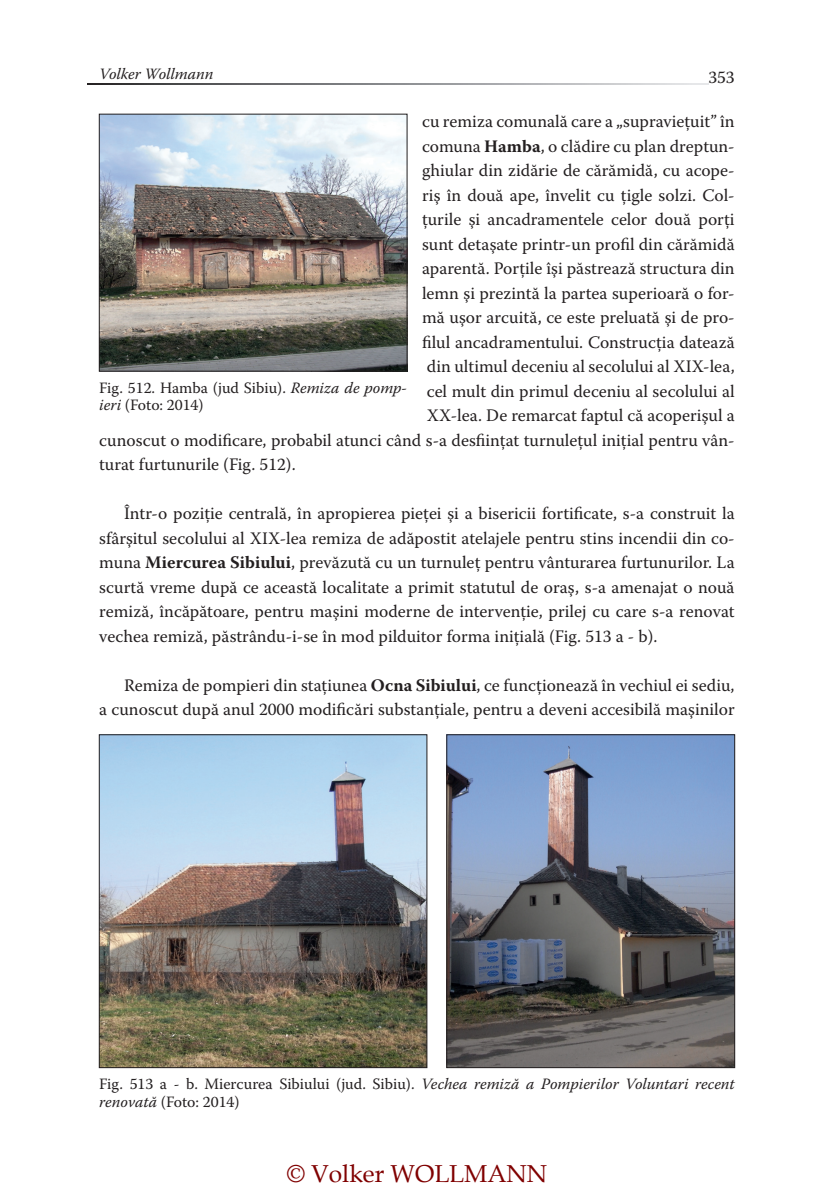
<style>
.page{position:relative;width:834px;height:1196px;background:#fff}
.page>*{position:absolute;margin:0;border:0;box-sizing:border-box;transform-origin:0 0}
.t1{font:24.5px "Book Antiqua";color:#800000}
.t2{font:17.5px/24.5px "Warnock Pro";color:#231f20;text-align:justify}
.t3{font:15.75px/17.5px "Warnock Pro";color:#231f20}
.t4{font:italic 15.75px "Warnock Pro";letter-spacing:-.005em;color:#231f20}
.s1{font-weight:700}
.s2{font-style:italic}
</style>
<div class="page">
<svg style="left:88px;top:83px;width:620px;height:1px"></svg>
<img style="left:101px;top:116px;width:304px;height:253px">
<div style="left:99px;top:114px;width:308px;height:257px;border:1px solid #231f20"></div>
<img style="left:101px;top:736px;width:324px;height:329px">
<div style="left:99px;top:734px;width:328px;height:333px;border:1px solid #231f20"></div>
<img style="left:448px;top:736px;width:284px;height:329px">
<div style="left:446px;top:734px;width:288px;height:333px;border:1px solid #231f20"></div>
<p class="t4" style="left:99px;top:64px;width:115px">Volker Wollmann</p>
<p class="t2" style="left:708px;top:64px;width:28px">353</p>
<p class="t2" style="left:422px;top:109px;width:314px">cu remiza comunală care a „supravieţuit” în</p>
<p class="t2" style="left:422px;top:133px;width:314px">comuna <span class="s1">Hamba</span>, o clădire cu plan dreptun-</p>
<p class="t2" style="left:422px;top:158px;width:314px">ghiular din zidărie de cărămidă, cu acope-</p>
<p class="t2" style="left:422px;top:182px;width:314px">riş în două ape, învelit cu ţigle solzi. Col-</p>
<p class="t2" style="left:422px;top:207px;width:314px">ţurile şi ancadramentele celor două porţi</p>
<p class="t2" style="left:422px;top:231px;width:314px">sunt detaşate printr-un profil din cărămidă</p>
<p class="t2" style="left:422px;top:256px;width:314px">aparentă. Porţile îşi păstrează structura din</p>
<p class="t2" style="left:422px;top:280px;width:314px">lemn şi prezintă la partea superioară o for-</p>
<p class="t2" style="left:422px;top:305px;width:314px">mă uşor arcuită, ce este preluată şi de pro-</p>
<p class="t2" style="left:422px;top:329px;width:314px">filul ancadramentului. Construcţia datează</p>
<p class="t2" style="left:427px;top:354px;width:309px">din ultimul deceniu al secolului al XIX-lea,</p>
<p class="t2" style="left:427px;top:378px;width:309px">cel mult din primul deceniu al secolului al</p>
<p class="t2" style="left:427px;top:403px;width:309px">XX-lea. De remarcat faptul că acoperişul a</p>
<p class="t2" style="left:99px;top:427px;width:636px">cunoscut o modificare, probabil atunci când s-a desfiinţat turnuleţul iniţial pentru vân-</p>
<p class="t2" style="left:99px;top:452px;width:198px">turat furtunurile (Fig. 512).</p>
<p class="t2" style="left:99px;top:501px;width:637px;text-indent:25px">Într-o poziţie centrală, în apropierea pieţei şi a bisericii fortificate, s-a construit la sfârşitul secolului al XIX-lea remiza de adăpostit atelajele pentru stins incendii din co&shy;muna <span class="s1">Miercurea Sibiului</span>, prevăzută cu un turnuleţ pentru vânturarea furtunurilor. La scurtă vreme după ce această localitate a primit statutul de oraş, s-a amenajat o nouă remiză, încăpătoare, pentru maşini moderne de intervenţie, prilej cu care s-a renovat vechea remiză, păstrându-i-se în mod pilduitor forma iniţială (Fig. 513 a - b).</p>
<p class="t2" style="left:99px;top:672px;width:636px;text-align:right">Remiza de pompieri din staţiunea <span class="s1">Ocna Sibiului</span>, ce funcţionează în vechiul ei sediu,<br>a cunoscut după anul 2000 modificări substanţiale, pentru a deveni accesibilă maşinilor</p>
<p class="t3" style="left:99px;top:378px;width:309px">Fig. 512. Hamba (jud Sibiu). <span class="s2">Remiza de pomp&shy;ieri</span> (Foto: 2014)</p>
<p class="t3" style="left:99px;top:1075px;width:636px">Fig. 513 a - b. Miercurea Sibiului (jud. Sibiu). <span class="s2">Vechea remiză a Pompierilor Voluntari recent renovată</span> (Foto: 2014)</p>
<h1 class="t1" style="left:286px;top:1156px;width:262px">© Volker WOLLMANN</h1>
</div>
